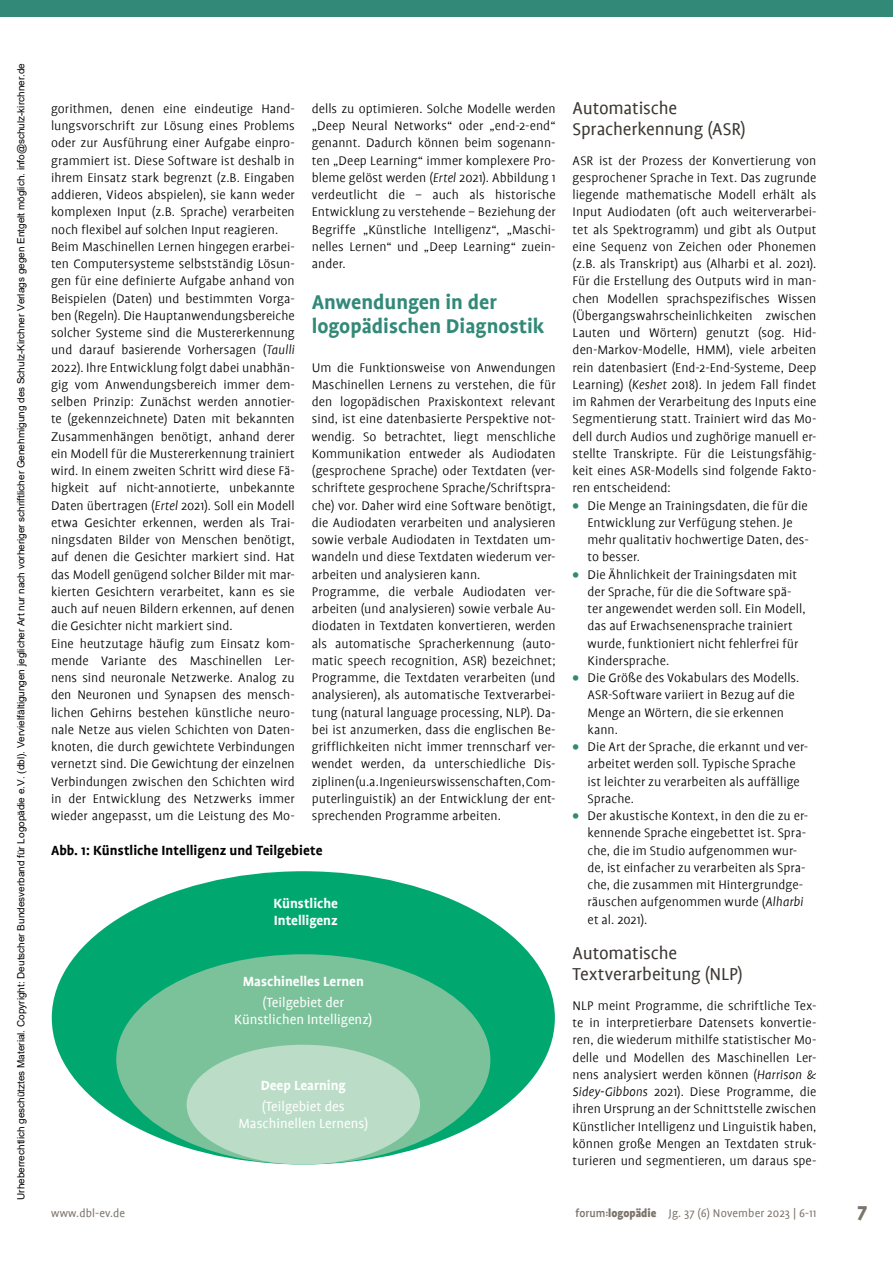
<style>
.page{position:relative;width:893px;height:1263px;background:#fff}
.page>*{position:absolute;margin:0;border:0;box-sizing:border-box;transform-origin:0 0}
.t1{font:700 22.5px/24px "Profile";color:#328977}
.t2{font:900 21px "Profile";color:#7c746c}
.t3{font:19.5px/21px "Profile";letter-spacing:-.01em;color:#3c3833}
.t4{font:15px/17.2px "Profile";color:#fff;text-align:center}
.t5{font:700 15px/17.2px "Profile";color:#fff}
.t6{font:700 15px "Profile";letter-spacing:.005em;color:#000}
.t7{font:300 14.1px/17.2px "Profile";letter-spacing:.005em;color:#000}
.t8{font:12.6px "Profile";letter-spacing:.01em;color:#7c746c}
.t9{font:9.9px "Arial";color:#000}
.s1{font-style:italic}
.s2{font-weight:900;color:#328977}
.s3{font-weight:500}
.s4{font-weight:900;font-size:9px}
.s5{font-weight:900}
</style>
<div class="page">
<div style="left:0;top:0;width:893px;height:17px;background:#328977"></div>
<div style="left:52px;top:871px;width:503px;height:293px;background:#00a870;border-radius:50%"></div>
<div style="left:116px;top:954px;width:374px;height:210px;background:#7bc29b;border-radius:50%"></div>
<div style="left:187px;top:1045px;width:233px;height:119px;background:#bbddc7;border-radius:50%"></div>
<p class="t9" style="left:14px;top:1200px;width:1138px;rotate:-90deg">Urheberrechtlich geschütztes Material. Copyright: Deutscher Bundesverband für Logopädie e.V. (dbl). Vervielfältigungen jeglicher Art nur nach vorheriger schriftlicher Genehmigung des Schulz-Kirchner Verlags gegen Entgelt möglich. info@schulz-kirchner.de</p>
<p class="t7" style="left:51px;top:100px;width:245px">gorithmen, denen eine eindeutige Hand&shy;lungsvorschrift zur Lösung eines Problems oder zur Ausführung einer Aufgabe einpro&shy;grammiert ist. Diese Software ist deshalb in ihrem Einsatz stark begrenzt (z.B. Eingaben addieren, Videos abspielen), sie kann weder komplexen Input (z.B. Sprache) verarbeiten noch flexibel auf solchen Input reagieren.<br>Beim Maschinellen Lernen hingegen erarbei&shy;ten Computersysteme selbstständig Lösun&shy;gen für eine definierte Aufgabe anhand von Beispielen (Daten) und bestimmten Vorga&shy;ben (Regeln). Die Hauptanwendungsbereiche solcher Systeme sind die Mustererkennung und darauf basierende Vorhersagen (<span class="s1">Taulli </span>2022). Ihre Entwicklung folgt dabei unabhän&shy;gig vom Anwendungsbereich immer dem&shy;selben Prinzip: Zunächst werden annotier&shy;te (gekennzeichnete) Daten mit bekannten Zusammenhängen benötigt, anhand derer ein Modell für die Mustererkennung trainiert wird. In einem zweiten Schritt wird diese Fä&shy;higkeit auf nicht-annotierte, unbekannte Daten übertragen (<span class="s1">Ertel</span> 2021). Soll ein Modell etwa Gesichter erkennen, werden als Trai&shy;ningsdaten Bilder von Menschen benötigt, auf denen die Gesichter markiert sind. Hat das Modell genügend solcher Bilder mit mar&shy;kierten Gesichtern verarbeitet, kann es sie auch auf neuen Bildern erkennen, auf denen die Gesichter nicht markiert sind.<br>Eine heutzutage häufig zum Einsatz kom&shy;mende Variante des Maschinellen Ler&shy;nens sind neuronale Netzwerke. Analog zu den Neuronen und Synapsen des mensch&shy;lichen Gehirns bestehen künstliche neuro&shy;nale Netze aus vielen Schichten von Daten&shy;knoten, die durch gewichtete Verbindungen vernetzt sind. Die Gewichtung der einzelnen Verbindungen zwischen den Schichten wird in der Entwicklung des Netzwerks immer wieder angepasst, um die Leistung des Mo-</p>
<p class="t7" style="left:312px;top:100px;width:245px;text-align:justify">dells zu optimieren. Solche Modelle werden „Deep Neural Networks“ oder „end-2-end“ genannt. Dadurch können beim sogenann&shy;ten „Deep Learning“ immer komplexere Pro&shy;bleme gelöst werden (<span class="s1">Ertel</span> 2021). Abbildung 1 verdeutlicht die – auch als historische Entwicklung zu verstehende – Beziehung der Begriffe „Künstliche Intelligenz“, „Maschi&shy;nelles Lernen“ und „Deep Learning“ zuein&shy;ander.</p>
<h1 class="t1" style="left:312px;top:290px;width:234px">Anwendungen in der logopädischen Diagnostik</h1>
<p class="t7" style="left:312px;top:359px;width:245px">Um die Funktionsweise von Anwendungen Maschinellen Lernens zu verstehen, die für den logopädischen Praxiskontext relevant sind, ist eine datenbasierte Perspektive not&shy;wendig. So betrachtet, liegt menschliche Kommunikation entweder als Audiodaten (gesprochene Sprache) oder Textdaten (ver&shy;schriftete gesprochene Sprache/Schriftspra&shy;che) vor. Daher wird eine Software benötigt, die Audiodaten verarbeiten und analysieren sowie verbale Audiodaten in Textdaten um&shy;wandeln und diese Textdaten wiederum ver&shy;arbeiten und analysieren kann.<br>Programme, die verbale Audiodaten ver&shy;arbeiten (und analysieren) sowie verbale Au&shy;diodaten in Textdaten konvertieren, werden als automatische Spracherkennung (auto&shy;matic speech recognition, ASR) bezeichnet; Programme, die Textdaten verarbeiten (und analysieren), als automatische Textverarbei&shy;tung (natural language processing, NLP). Da&shy;bei ist anzumerken, dass die englischen Be&shy;grifflichkeiten nicht immer trennscharf ver&shy;wendet werden, da unterschiedliche Dis&shy;ziplinen (u.a. Ingenieurswissenschaften, Com&shy;puterlinguistik) an der Entwicklung der ent&shy;sprechenden Programme arbeiten.</p>
<p class="t6" style="left:51px;top:842px;width:273px">Abb. 1: Künstliche Intelligenz und Teilgebiete</p>
<p class="t5" style="left:273px;top:895px;width:66px">Künstliche<br>Intelligenz</p>
<p class="t5" style="left:243px;top:972px;width:123px">Maschinelles Lernen</p>
<p class="t4" style="left:234px;top:994px;width:140px">(Teilgebiet der<br>Künstlichen Intelligenz)</p>
<p class="t5" style="left:261px;top:1076px;width:87px">Deep Learning</p>
<p class="t4" style="left:238px;top:1098px;width:131px">(Teilgebiet des<br>Maschinellen Lernens)</p>
<h3 class="t3" style="left:573px;top:98px;width:175px">Automatische<br>Spracherkennung (ASR)</h3>
<p class="t7" style="left:573px;top:152px;width:245px;text-align:justify">ASR ist der Prozess der Konvertierung von gesprochener Sprache in Text. Das zugrunde liegende mathematische Modell erhält als Input Audiodaten (oft auch weiterverarbei&shy;tet als Spektrogramm) und gibt als Output eine Sequenz von Zeichen oder Phonemen (z.B. als Transkript) aus (Alharbi et al. 2021).<br>Für die Erstellung des Outputs wird in man&shy;chen Modellen sprachspezifisches Wissen (Übergangswahrscheinlichkeiten zwischen Lauten und Wörtern) genutzt (sog. Hid&shy;den-Markov-Modelle, HMM), viele arbeiten rein datenbasiert (End-2-End-Systeme, Deep Learning) (<span class="s1">Keshet</span> 2018). In jedem Fall findet im Rahmen der Verarbeitung des Inputs eine Segmentierung statt. Trainiert wird das Mo&shy;dell durch Audios und zughörige manuell er&shy;stellte Transkripte. Für die Leistungsfähig&shy;keit eines ASR-Modells sind folgende Fakto&shy;ren entscheidend:</p>
<p class="t7" style="left:587px;top:497px;width:223px;text-indent:-15px"><span class="s2">•</span> Die Menge an Trainingsdaten, die für die<br>Entwicklung zur Verfügung stehen. Je mehr qualitativ hochwertige Daten, des&shy;to besser.</p>
<p class="t7" style="left:587px;top:566px;width:219px;text-indent:-15px"><span class="s2">•</span> Die Ähnlichkeit der Trainingsdaten mit der Sprache, für die die Software spä&shy;ter angewendet werden soll. Ein Modell, das auf Erwachsenensprache trainiert wurde, funktioniert nicht fehlerfrei für Kindersprache.</p>
<p class="t7" style="left:587px;top:669px;width:213px;text-indent:-15px"><span class="s2">•</span> Die Größe des Vokabulars des Modells.<br>ASR-Software variiert in Bezug auf die<br>Menge an Wörtern, die sie erkennen kann.</p>
<p class="t7" style="left:587px;top:738px;width:222px;text-indent:-15px"><span class="s2">•</span> Die Art der Sprache, die erkannt und ver&shy;arbeitet werden soll. Typische Sprache ist leichter zu verarbeiten als auffällige Sprache.</p>
<p class="t7" style="left:587px;top:807px;width:222px;text-indent:-15px"><span class="s2">•</span> Der akustische Kontext, in den die zu er&shy;kennende Sprache eingebettet ist. Spra&shy;che, die im Studio aufgenommen wur&shy;de, ist einfacher zu verarbeiten als Spra&shy;che, die zusammen mit Hintergrundge&shy;räuschen aufgenommen wurde (<span class="s1">Alharbi </span>et al. 2021).</p>
<h3 class="t3" style="left:573px;top:942px;width:172px">Automatische<br>Textverarbeitung (NLP)</h3>
<p class="t7" style="left:573px;top:997px;width:245px;text-align:justify">NLP meint Programme, die schriftliche Tex&shy;te in interpretierbare Datensets konvertie&shy;ren, die wiederum mithilfe statistischer Mo&shy;delle und Modellen des Maschinellen Ler&shy;nens analysiert werden können (<span class="s1">Harrison &amp; Sidey-Gibbons</span> 2021). Diese Programme, die ihren Ursprung an der Schnittstelle zwischen Künstlicher Intelligenz und Linguistik haben, können große Mengen an Textdaten struk&shy;turieren und segmentieren, um daraus spe-</p>
<p class="t8" style="left:51px;top:1206px;width:76px">www.dbl-ev.de</p>
<p class="t8" style="left:576px;top:1206px;width:242px"><span class="s3">forum</span><span class="s4">:</span><span class="s5">logopädie</span> Jg. 37 (6) November 2023 | 6-11</p>
<h2 class="t2" style="left:858px;top:1199px;width:11px">7</h2>
</div>
